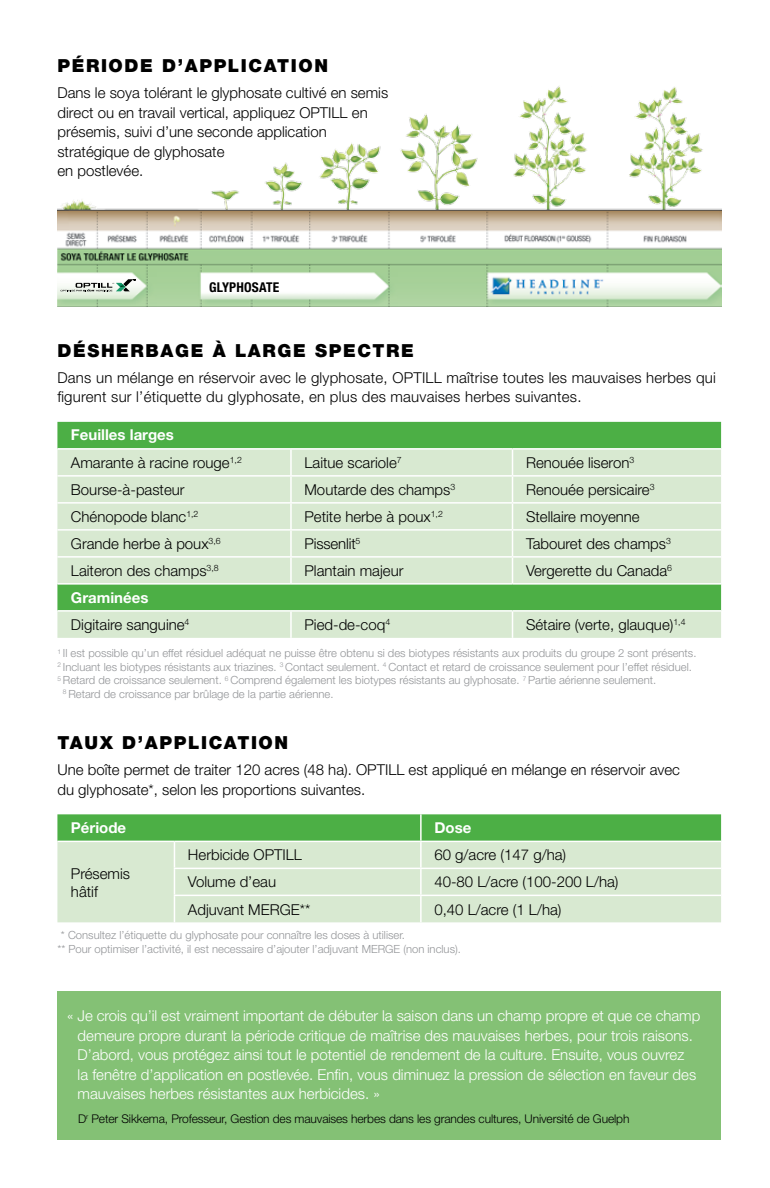
<style>
.page{position:relative;width:770px;height:1188px;background:#fff}
.page>*{position:absolute;margin:0;border:0;box-sizing:border-box;transform-origin:0 0}
.t1{font:900 18px "Helvetica Neue LT Std";letter-spacing:.09em;color:#000}
.t2{font:300 15px/19.5px "Helvetica Neue LT Std";color:#000}
.t3{font:300 15px/19.5px "Helvetica Neue LT Std";color:#fff}
.t4{font:700 15px "Helvetica Neue LT Std";color:#fff}
.t5{font:700 condensed 13.5px "Helvetica Neue LT Std";letter-spacing:.015em;color:#000}
.t6{font:300 12px "Helvetica Neue LT Std";letter-spacing:-.01em;color:#000}
.t7{font:300 11.25px/13.5px "Helvetica Neue LT Std";color:#939598}
.s1{font-weight:700;color:#fff}
</style>
<div class="page">
<div style="left:57px;top:991px;width:664px;height:149px;background:#84c175"></div>
<svg style="left:57px;top:814px;width:664px;height:108px;background:#b7dbb1"></svg>
<div style="left:57px;top:422px;width:664px;height:26px;background:#4caf45"></div>
<svg style="left:57px;top:450px;width:664px;height:188px;background:#c4e0bd"></svg>
<hr style="left:290px;top:450px;width:2px;height:25px;background:#fff">
<hr style="left:511px;top:450px;width:2px;height:25px;background:#fff">
<hr style="left:57px;top:475px;width:234px;height:2px;background:#fff">
<hr style="left:291px;top:475px;width:221px;height:2px;background:#fff">
<hr style="left:290px;top:477px;width:2px;height:25px;background:#fff">
<hr style="left:512px;top:475px;width:209px;height:2px;background:#fff">
<hr style="left:511px;top:477px;width:2px;height:25px;background:#fff">
<hr style="left:290px;top:504px;width:2px;height:25px;background:#fff">
<hr style="left:511px;top:504px;width:2px;height:25px;background:#fff">
<hr style="left:290px;top:531px;width:2px;height:25px;background:#fff">
<hr style="left:511px;top:531px;width:2px;height:25px;background:#fff">
<hr style="left:290px;top:558px;width:2px;height:25px;background:#fff">
<hr style="left:511px;top:558px;width:2px;height:25px;background:#fff">
<hr style="left:57px;top:502px;width:234px;height:2px;background:#fff">
<hr style="left:291px;top:502px;width:221px;height:2px;background:#fff">
<hr style="left:512px;top:502px;width:209px;height:2px;background:#fff">
<hr style="left:57px;top:529px;width:234px;height:2px;background:#fff">
<hr style="left:291px;top:529px;width:221px;height:2px;background:#fff">
<hr style="left:512px;top:529px;width:209px;height:2px;background:#fff">
<hr style="left:57px;top:556px;width:234px;height:2px;background:#fff">
<hr style="left:291px;top:556px;width:221px;height:2px;background:#fff">
<hr style="left:512px;top:556px;width:209px;height:2px;background:#fff">
<hr style="left:57px;top:583px;width:234px;height:2px;background:#fff">
<hr style="left:291px;top:583px;width:221px;height:2px;background:#fff">
<hr style="left:512px;top:583px;width:209px;height:2px;background:#fff">
<hr style="left:57px;top:610px;width:234px;height:2px;background:#fff">
<hr style="left:291px;top:610px;width:221px;height:2px;background:#fff">
<hr style="left:290px;top:612px;width:2px;height:26px;background:#fff">
<hr style="left:512px;top:610px;width:209px;height:2px;background:#fff">
<hr style="left:511px;top:612px;width:2px;height:26px;background:#fff">
<img style="left:57px;top:86px;width:664px;height:221px">
<svg style="left:61px;top:279px;width:75px;height:13px"></svg>
<p class="t1" style="left:57px;top:55px;width:272px">PÉRIODE D’APPLICATION</p>
<p class="t2" style="left:57px;top:83px;width:332px">Dans le soya tolérant le glyphosate cultivé en semis direct ou en travail vertical, appliquez OPTILL en présemis, suivi d’une seconde application stratégique de glyphosate<br>en postlevée.</p>
<p class="t5" style="left:209px;top:279px;width:72px">GLYPHOSATE</p>
<p class="t1" style="left:57px;top:339px;width:358px">DÉSHERBAGE À LARGE SPECTRE</p>
<p class="t2" style="left:57px;top:367px;width:660px">Dans un mélange en réservoir avec le glyphosate, OPTILL maîtrise toutes les mauvaises herbes qui figurent sur l’étiquette du glyphosate, en plus des mauvaises herbes suivantes.</p>
<p class="t2" style="left:71px;top:421px;width:172px;line-height:27.3px"><span class="s1">Feuilles larges<br></span>Amarante à racine rouge<sup>1,2</sup></p>
<p class="t2" style="left:304px;top:452px;width:99px">Laitue scariole<sup>7</sup></p>
<p class="t2" style="left:526px;top:452px;width:110px">Renouée liseron<sup>3</sup></p>
<p class="t2" style="left:71px;top:479px;width:115px">Bourse-à-pasteur</p>
<p class="t2" style="left:304px;top:479px;width:152px">Moutarde des champs<sup>3</sup></p>
<p class="t2" style="left:526px;top:479px;width:130px">Renouée persicaire<sup>3</sup></p>
<p class="t2" style="left:71px;top:506px;width:129px">Chénopode blanc<sup>1,2</sup></p>
<p class="t2" style="left:304px;top:506px;width:140px">Petite herbe à poux<sup>1,2</sup></p>
<p class="t2" style="left:526px;top:506px;width:115px">Stellaire moyenne</p>
<p class="t2" style="left:71px;top:533px;width:151px">Grande herbe à poux<sup>3,6</sup></p>
<p class="t2" style="left:304px;top:533px;width:57px">Pissenlit<sup>5</sup></p>
<p class="t2" style="left:526px;top:533px;width:146px">Tabouret des champs<sup>3</sup></p>
<p class="t2" style="left:71px;top:560px;width:149px">Laiteron des champs<sup>3,8</sup></p>
<p class="t2" style="left:304px;top:560px;width:100px">Plantain majeur</p>
<p class="t2" style="left:526px;top:560px;width:148px">Vergerette du Canada<sup>6</sup></p>
<p class="t2" style="left:71px;top:583px;width:120px;line-height:27.3px"><span class="s1">Graminées<br></span>Digitaire sanguine<sup>4</sup></p>
<p class="t2" style="left:304px;top:615px;width:87px">Pied-de-coq<sup>4</sup></p>
<p class="t2" style="left:526px;top:615px;width:161px">Sétaire (verte, glauque)<sup>1,4</sup></p>
<p class="t7" style="left:57px;top:647px;width:640px"><sup>1</sup> Il est possible qu’un effet résiduel adéquat ne puisse être obtenu si des biotypes résistants aux produits du groupe 2 sont présents.</p>
<p class="t7" style="left:57px;top:660px;width:636px"><sup>2</sup> Incluant les biotypes résistants aux triazines. <sup>3</sup> Contact seulement. <sup>4</sup> Contact et retard de croissance seulement pour l’effet résiduel.</p>
<p class="t7" style="left:57px;top:674px;width:600px"><sup>5</sup> Retard de croissance seulement. <sup>6</sup> Comprend également les biotypes résistants au glyphosate. <sup>7</sup> Partie aérienne seulement.</p>
<p class="t7" style="left:63px;top:687px;width:272px"><sup>8</sup> Retard de croissance par brûlage de la partie aérienne.</p>
<p class="t1" style="left:57px;top:732px;width:232px">TAUX D’APPLICATION</p>
<p class="t2" style="left:57px;top:760px;width:624px">Une boîte permet de traiter 120 acres (48 ha). OPTILL est appliqué en mélange en réservoir avec du glyphosate*, selon les proportions suivantes.</p>
<p class="t4" style="left:71px;top:818px;width:57px">Période</p>
<p class="t4" style="left:434px;top:818px;width:38px">Dose</p>
<p class="t2" style="left:71px;top:864px;width:61px;line-height:18px">Présemis hâtif</p>
<p class="t2" style="left:188px;top:845px;width:115px">Herbicide OPTILL</p>
<p class="t2" style="left:434px;top:845px;width:133px">60 g/acre (147 g/ha)</p>
<p class="t2" style="left:188px;top:872px;width:90px">Volume d’eau</p>
<p class="t2" style="left:434px;top:872px;width:185px">40-80 L/acre (100-200 L/ha)</p>
<p class="t2" style="left:188px;top:899px;width:124px">Adjuvant MERGE**</p>
<p class="t2" style="left:434px;top:899px;width:129px">0,40 L/acre (1 L/ha)</p>
<p class="t7" style="left:57px;top:928px;width:405px;text-indent:4px">* Consultez l’étiquette du glyphosate pour connaître les doses à utiliser.<br>** Pour optimiser l’activité, il est necessaire d’ajouter l’adjuvant MERGE (non inclus).</p>
<p class="t3" style="left:78px;top:1006px;width:624px">Je crois qu’il est vraiment important de débuter la saison dans un champ propre et que ce champ demeure propre durant la période critique de maîtrise des mauvaises herbes, pour trois raisons.<br>D’abord, vous protégez ainsi tout le potentiel de rendement de la culture. Ensuite, vous ouvrez<br>la fenêtre d’application en postlevée. Enfin, vous diminuez la pression de sélection en faveur des mauvaises herbes résistantes aux herbicides. »</p>
<p class="t6" style="left:78px;top:1111px;width:553px">D<sup>r</sup> Peter Sikkema, Professeur, Gestion des mauvaises herbes dans les grandes cultures, Université de Guelph</p>
</div>
